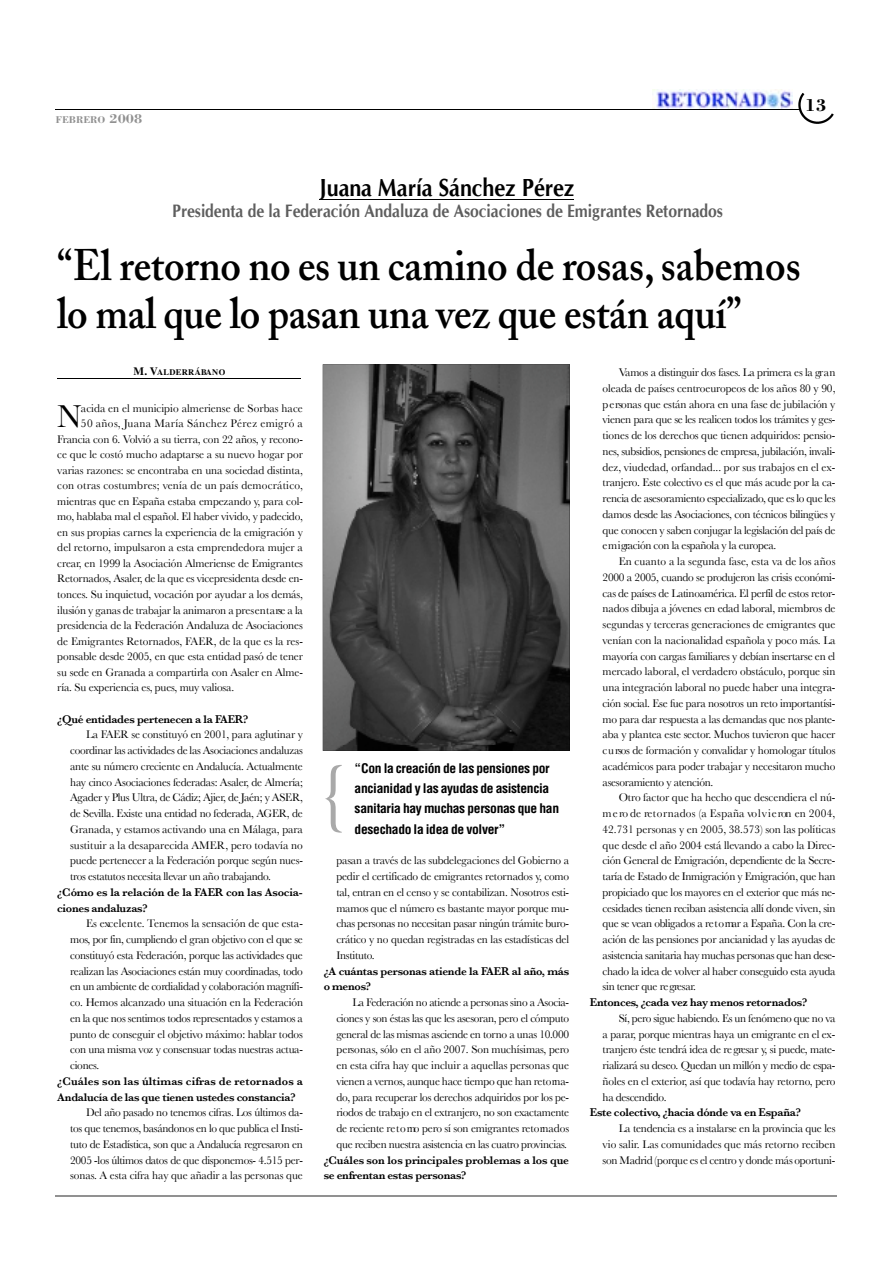
<style>
.page{position:relative;width:893px;height:1263px;background:#fff}
.page>*{position:absolute;margin:0;border:0;box-sizing:border-box;transform-origin:0 0}
.t1{font:78.75px "Times";color:#a9a9a9;scale:.85 1}
.t2{font:600 43.8px/47.8px "Adobe Caslon";letter-spacing:-.005em;color:#000;scale:.92 1}
.t3{font:33.15px "Baskerville";color:#000}
.t4{font:700 24.75px "CG Omega";color:#000;scale:.87 1}
.t5{font:700 18px "CG Omega";color:#5e5e5e;scale:.87 1}
.t6{font:700 18px "Bodoni";color:#000}
.t7{font:700 condensed 12.9px/20.2px "Helvetica";letter-spacing:-.025em;color:#000;scale:1.05 1}
.t8{font:11.55px/15.8px "Baskerville";letter-spacing:-.01em;color:#000;text-align:justify}
.t9{font:600 11.55px/15.6px "Baskerville";letter-spacing:-.02em;color:#000}
.t10{font:11.55px "Baskerville";letter-spacing:.015em;color:#000}
.t11{font:11.55px "Baskerville";letter-spacing:.03em;color:#000}
.t12{font:700 10.05px "Bodoni";color:#919191}
.t13{font:700 8.4px "Times";color:#000}
.s1{font-size:13.5px}
.s2{font-size:11.25px}
</style>
<div class="page">
<img style="left:653px;top:89px;width:139px;height:20px">
<hr style="left:55px;top:109px;width:780px;height:1px;background:#000">
<svg style="left:798px;top:93px;width:37px;height:31px"></svg>
<hr style="left:319px;top:199px;width:255px;height:1px;background:#000">
<hr style="left:57px;top:378px;width:244px;height:1px;background:#000">
<svg style="left:323px;top:364px;width:246px;height:387px;background:#494949"></svg>
<hr style="left:55px;top:1195px;width:781px;height:1px;background:#919191">
<p class="t12" style="left:56px;top:116px;width:88px">FEBRERO <span class="s1">2008</span></p>
<h3 class="t4" style="left:319px;top:172px;width:294px">Juana María Sánchez Pérez</h3>
<h3 class="t5" style="left:172px;top:200px;width:634px">Presidenta de la Federación Andaluza de Asociaciones de Emigrantes Retornados</h3>
<h3 class="t6" style="left:805px;top:99px;width:23px">13</h3>
<h2 class="t2" style="left:57px;top:247px;width:809px">“El retorno no es un camino de rosas,sabemos lo mal que lo pasan una vez que están aquí”</h2>
<p class="t13" style="left:133px;top:369px;width:93px"><span class="s2">M. V</span>A L D E R R Á BA N O</p>
<h3 class="t3" style="left:57px;top:397px;width:26px">N</h3>
<p class="t8" style="left:81px;top:400px;width:223px">acida en el municipio almeriense de Sorbas hace</p>
<p class="t11" style="left:81px;top:417px;width:223px">50 años, Juana María Sánchez Pérez emigró a</p>
<p class="t8" style="left:57px;top:431px;width:247px">Francia con 6. Volvió a su tierra, con 22 años, y re c o n o-</p>
<p class="t8" style="left:57px;top:447px;width:247px">ce que le costó mu cho adaptarse a su nu evo hogar por</p>
<p class="t8" style="left:57px;top:462px;width:247px">varias razones: se encontraba en una sociedad distinta,</p>
<p class="t10" style="left:57px;top:479px;width:247px">con otras costumbres; venía de un país democrático,</p>
<p class="t8" style="left:57px;top:493px;width:247px">mientras que en España estaba empezando y, para col-</p>
<p class="t8" style="left:57px;top:509px;width:247px">m o, hablaba mal el español. El haber vivido, y padecido,</p>
<p class="t8" style="left:57px;top:524px;width:247px">en sus propias carnes la experiencia de la emigración y</p>
<p class="t8" style="left:57px;top:540px;width:247px">del re to rn o, impulsaron a esta emprendedora mujer a</p>
<p class="t8" style="left:57px;top:555px;width:247px">c re a r, en 1999 la Asociación Almeriense de Emigra n te s</p>
<p class="t8" style="left:57px;top:571px;width:247px">Re to rn a d o s, Asaler, de la que es vicep residenta desde en-</p>
<p class="t8" style="left:57px;top:586px;width:247px">to n c e s. Su inquietud, vocación por ayudar a los demás,</p>
<p class="t8" style="left:57px;top:602px;width:247px">ilusión y ganas de trabajar la animaron a pre s e n ta rse a la</p>
<p class="t8" style="left:57px;top:617px;width:247px">p residencia de la Federación Andaluza de Asociaciones</p>
<p class="t8" style="left:57px;top:633px;width:247px">de Emigrantes Re to rn a d o s, FAER, de la que es la re s-</p>
<p class="t8" style="left:57px;top:648px;width:247px">p o n sa ble desde 2005, en que esta entidad pasó de tener</p>
<p class="t8" style="left:57px;top:664px;width:247px">su sede en Granada a compartirla con Asaler en Alme-</p>
<p class="t8" style="left:57px;top:679px;width:178px">ría. Su experiencia es, pues, muy va lio sa .</p>
<p class="t9" style="left:57px;top:711px;width:192px">¿Qué entidades pertenecen a la FA E R ?</p>
<p class="t8" style="left:70px;top:727px;width:234px;text-indent:16px">La FAER se constituyó en 2001, para aglutinar y c o o rdinar las actividades de las Asociaciones andaluzas ante su número creciente en Andalucía. Actualmente h ay cinco Asociaciones federadas: Asaler, de Almería; A gader y Plus Ultra, de Cádiz; Ajier, de Jaén; y ASER, de Sevilla. Existe una entidad no federada, AGER, de Granada, y estamos activando una en Málaga, para sustituir a la desaparecida AMER, pero todavía no puede pertenecer a la Federación porque según nu e s&shy;tros estatutos necesita llevar un año trabajando.</p>
<p class="t9" style="left:57px;top:884px;width:247px">¿Cómo es la relación de la FAER con las Asocia&shy;ciones andaluzas?</p>
<p class="t8" style="left:70px;top:916px;width:234px;text-indent:16px">Es exc e le n te. Tenemos la sensación de que esta&shy;m o s, por fin, cumpliendo el gran objetivo con el que se constituyó esta Federación, porque las actividades que realizan las Asociaciones están muy coord in a d a s, todo en un ambiente de cordialidad y colaboración magnífi&shy;c o. Hemos alcanzado una situación en la Fe d e ra c ió n en la que nos sentimos todos rep resentados y estamos a punto de conseguir el objetivo máximo: hablar todos con una misma voz y consensuar todas nuestras actua&shy;c io n e s.</p>
<p class="t9" style="left:57px;top:1073px;width:247px">¿Cuáles son las últimas cifras de retornados a<br>Andalucía de las que tienen ustedes constancia?</p>
<p class="t8" style="left:70px;top:1105px;width:234px;text-indent:16px">Del año pasado no tenemos cifras. Los últimos da&shy;tos que tenemos, basándonos en lo que publica el Insti&shy;tuto de Estadística, son que a Andalucía re gre sa ron en 2005 -los últimos datos de que disponemos- 4.515 per&shy;so n a s. A esta cifra hay que añadir a las personas que</p>
<h1 class="t1" style="left:318px;top:763px;width:39px">{</h1>
<p class="t7" style="left:354px;top:759px;width:196px">“Con la creación de las pensiones por ancianidad y las ayudas de asistencia sanitaria hay muchas personas que han desechado la idea de volver”</p>
<p class="t8" style="left:336px;top:853px;width:234px">pasan a través de las subdelegaciones del Gobierno a pedir el certificado de emigrantes re to rnados y, como tal, entran en el censo y se contabilizan. Nosotros esti&shy;mamos que el número es bastante mayor porque mu&shy;chas personas no necesitan pasar ningún trámite bu ro&shy;crático y no quedan registradas en las estadísticas del In stitu to.</p>
<p class="t9" style="left:324px;top:963px;width:247px">¿A cuántas personas atiende la FAER al año, más o menos?</p>
<p class="t8" style="left:336px;top:994px;width:234px;text-indent:16px">La Federación no atiende a personas sino a Asocia&shy;ciones y son éstas las que les asesoran, pero el cómputo general de las mismas asciende en torno a unas 10.000 p e rso n a s, sólo en el año 2007. Son mu ch ísim a s, pero en esta cifra hay que incluir a aquellas personas que vienen a ve rn o s, aunque hace tiempo que han re to rn a&shy;d o, para recuperar los dere chos adquiridos por los pe&shy;riodos de trabajo en el ex tra n je ro, no son ex a c ta m e n te de reciente re t o rno pero sí son emigrantes re to rn a d o s que reciben nuestra asistencia en las cuatro prov in c ia s.</p>
<p class="t9" style="left:324px;top:1152px;width:247px">¿Cuáles son los principales problemas a los que se enfrentan estas pers o n a s ?</p>
<p class="t8" style="left:602px;top:365px;width:234px;text-indent:16px">Vamos a distinguir dos fases. La primera es la gr a n oleada de países centro e u ropeos de los años 80 y 90, p e rsonas que están ahora en una fase de jubilación y vienen para que se les realicen todos los trámites y ges&shy;tiones de los dere chos que tienen adquiridos: pensio&shy;n e s, subsidios, pensiones de empresa, jubilación, inva li&shy;dez, viudedad, orfandad... por sus trabajos en el ex&shy;tra n je ro. Este colectivo es el que más acude por la ca&shy;rencia de asesoramiento especializado, que es lo que les damos desde las Asociaciones, con técnicos bilingües y que conocen y saben conjugar la legislación del país de e m igración con la española y la europea.</p>
<p class="t8" style="left:602px;top:554px;width:234px;text-indent:16px">En cuanto a la segunda fase, esta va de los años 2000 a 2005, cuando se pro d u je ron las crisis económi&shy;cas de países de Latinoamérica. El perfil de estos re to r&shy;nados dibuja a jóvenes en edad laboral, miembros de segundas y terceras generaciones de emigrantes que venían con la nacionalidad española y poco más. La m ayoría con cargas familiares y debían insertarse en el m e rcado laboral, el ve rd a d e ro obstáculo, porque sin una integración laboral no puede haber una integra&shy;ción social. Ese fue para nosotros un reto importantísi&shy;mo para dar respuesta a las demandas que nos plante&shy;aba y plantea este sector. Muchos tuvieron que hacer c u rsos de fo rmación y convalidar y homologar títulos académicos para poder trabajar y necesitaron mu ch o asesoramiento y ate n c ió n .</p>
<p class="t8" style="left:602px;top:790px;width:234px;text-indent:16px">O tro factor que ha hecho que descendiera el nú&shy;m e ro de re t o rnados (a España vo l v i e ron en 2004, 42.731 personas y en 2005, 38.573) son las políticas que desde el año 2004 está llevando a cabo la Dire c&shy;ción General de Emigración, dependiente de la Secre&shy;taría de Estado de Inmigración y Emigración, que han p ropiciado que los mayo res en el exterior que más ne&shy;cesidades tienen reciban asistencia allí donde viven, sin que se vean obligados a re t o rnar a España. Con la cre&shy;ación de las pensiones por ancianidad y las ayudas de asistencia sanitaria hay mu chas personas que han dese&shy;chado la idea de vo lver al haber conseguido esta ay u d a sin tener que re gre sa r.</p>
<p class="t9" style="left:590px;top:995px;width:219px">E n to n c e s, ¿cada vez hay menos retorn a d o s ?</p>
<p class="t8" style="left:602px;top:1010px;width:234px;text-indent:16px">Sí, pero sigue habiendo. Es un fenómeno que no va a parar, porque mientras haya un emigrante en el ex&shy;tra n je ro éste tendrá idea de re gresar y, si puede, mate&shy;rializará su deseo. Quedan un millón y medio de espa&shy;ñoles en el ex te rio r, así que todavía hay re to rn o, pero ha descendido.</p>
<p class="t9" style="left:590px;top:1105px;width:212px">Este colectivo, ¿hacia dónde va en España?</p>
<p class="t8" style="left:602px;top:1121px;width:234px;text-indent:16px">La tendencia es a instalarse en la provincia que les vio salir. Las comunidades que más re to rno re c ib e n son Madrid (porque es el centro y donde más oportuni-</p>
</div>
